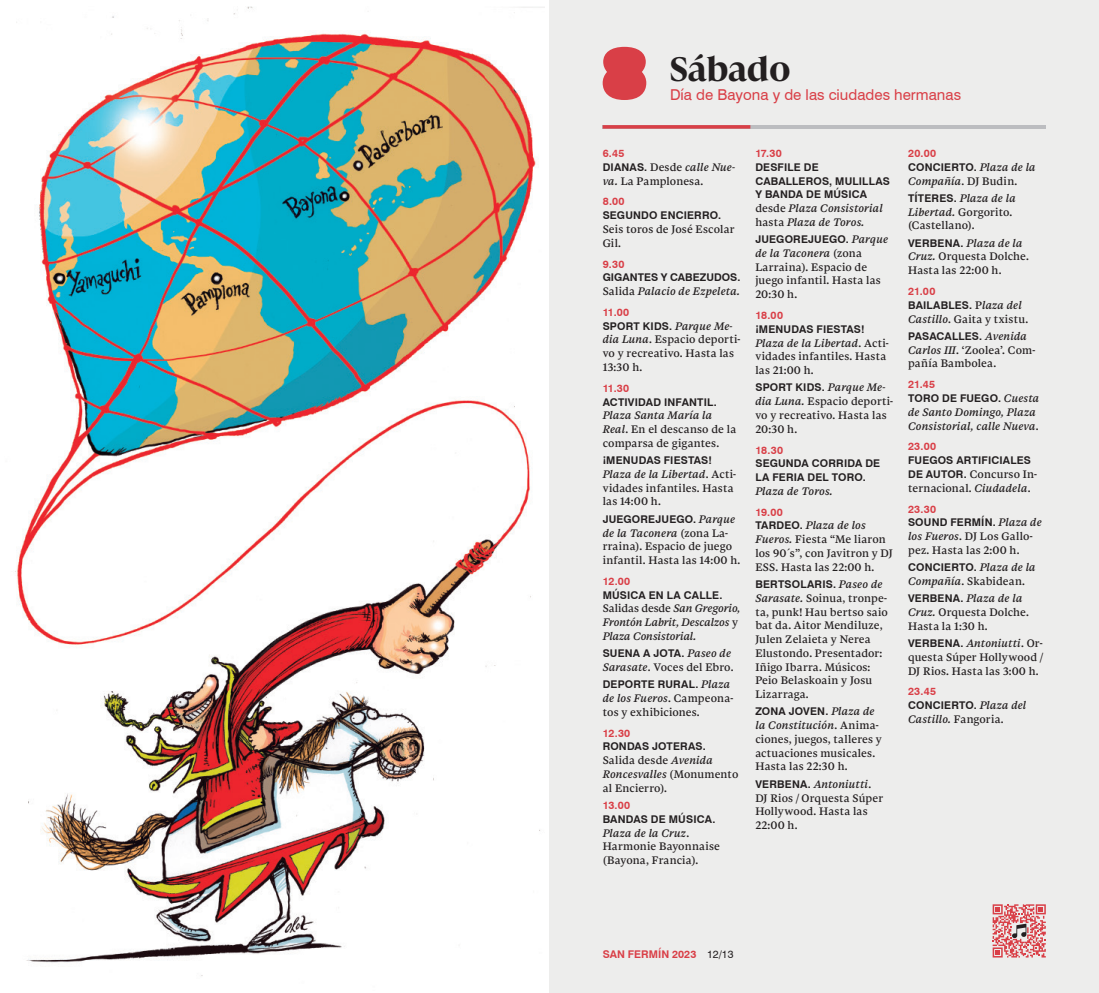
<style>
.page{position:relative;width:1099px;height:993px;background:#fff}
.page>*{position:absolute;margin:0;border:0;box-sizing:border-box;transform-origin:0 0}
.t1{font:700 33.75px "Ashler Display";color:#231f20}
.SUBTITULO_NUMEROS{font:15px "Swiss 721 BT";color:#d93f47}
.ultimo_parrafo{font:10.62px/13.8px "Ashler Text";letter-spacing:.015em;color:#231f20}
.TXT1{font:10.62px/13.8px "Ashler Text";letter-spacing:.015em;color:#231f20}
.TXT1-2{font:italic 10.62px/13.8px "Ashler Text";letter-spacing:-.01em;color:#231f20}
.ultimo_parrafo-2{font:700 10.62px/13.8px "Swiss 721 BT";letter-spacing:.015em;color:#231f20}
.TXT1__1{font:10.62px/13.8px "Ashler Text";letter-spacing:.015em;color:#231f20}
.HORAS{font:700 10.62px "Swiss 721 BT";letter-spacing:.015em;color:#d93f47}
.TXT1-3{font:700 10.62px/13.8px "Swiss 721 BT";letter-spacing:.015em;color:#231f20}
.ultimo_parrafo-3{font:italic 10.62px/13.8px "Ashler Text";letter-spacing:.005em;color:#231f20}
.s1{font-family:"Swiss 721 BT";font-weight:700}
.s2{font-style:italic}
.s3{font-family:"Ashler Text";font-weight:400}
.s4{font-family:"Ashler Text";font-weight:400;font-style:italic}
.s5{font-family:"Swiss 721 BT";font-weight:700;font-style:normal}
.s6{font-style:normal}
.s7{font-weight:400;color:#231f20}
</style>
<div class="page">
<div style="left:549px;top:0;width:549px;height:992px;background:#ededec"></div>
<img style="left:15px;top:6px;width:529px;height:970px">
<hr style="left:602px;top:125px;width:443px;height:4px;background:#bcbdc0">
<svg style="left:602px;top:125px;width:148px;height:4px"></svg>
<svg style="left:602px;top:47px;width:44px;height:53px;background:#db595f"></svg>
<svg style="left:992px;top:904px;width:53px;height:53px"></svg>
<p class="t1" style="left:670px;top:47px;width:122px">Sábado</p>
<p class="SUBTITULO_NUMEROS" style="left:670px;top:85px;width:292px">Día de Bayona y de las ciudades hermanas</p>
<p class="HORAS" style="left:602px;top:147px;width:23px">6.45</p>
<p class="ultimo_parrafo" style="left:602px;top:160px;width:134px"><span class="s1">DIANAS.</span> Desde <span class="s2">calle Nue&shy;va.</span> La Pamplonesa.</p>
<p class="HORAS" style="left:602px;top:195px;width:23px">8.00</p>
<p class="ultimo_parrafo" style="left:602px;top:209px;width:133px"><span class="s1">SEGUNDO ENCIERRO.<br></span>Seis toros de José Escolar<br>Gil.</p>
<p class="HORAS" style="left:602px;top:257px;width:23px">9.30</p>
<p class="ultimo_parrafo-2" style="left:602px;top:270px;width:139px">GIGANTES Y CABEZUDOS.<br><span class="s3">Salida</span> <span class="s4">Palacio de Ezpeleta.</span></p>
<p class="HORAS" style="left:602px;top:305px;width:28px">11.00</p>
<p class="ultimo_parrafo" style="left:602px;top:319px;width:139px"><span class="s1">SPORT KIDS.</span> <span class="s2">Parque Me&shy;dia Luna</span>. Espacio deporti&shy;vo y recreativo. Hasta las<br>13:30 h.</p>
<p class="HORAS" style="left:602px;top:381px;width:28px">11.30</p>
<p class="TXT1__1" style="left:602px;top:395px;width:135px"><span class="s1">ACTIVIDAD INFANTIL.<br></span><span class="s2">Plaza Santa María la<br>Real</span>. En el descanso de la comparsa de gigantes.</p>
<p class="TXT1" style="left:602px;top:453px;width:135px"><span class="s1">¡MENUDAS FIESTAS!<br></span><span class="s2">Plaza de la Libertad</span>. Acti&shy;vidades infantiles. Hasta las 14:00 h.</p>
<p class="ultimo_parrafo" style="left:602px;top:512px;width:139px"><span class="s1">JUEGOREJUEGO.</span> <span class="s2">Parque de la Taconera</span> (zona La&shy;rraina). Espacio de juego infantil. Hasta las 14:00 h.</p>
<p class="HORAS" style="left:602px;top:574px;width:29px">12.00</p>
<p class="TXT1-2" style="left:602px;top:588px;width:139px"><span class="s5">MÚSICA EN LA CALLE.<br></span><span class="s6">Salidas desde</span> San Gregorio,<br>Frontón Labrit, Descalzos <span class="s6">y<br></span>Plaza Consistorial.</p>
<p class="TXT1-2" style="left:602px;top:646px;width:132px"><span class="s5">SUENA A JOTA.</span> Paseo de<br>Sarasate<span class="s6">. Voces del Ebro.</span></p>
<p class="ultimo_parrafo" style="left:602px;top:677px;width:132px"><span class="s1">DEPORTE RURAL.</span> <span class="s2">Plaza de los Fueros</span>. Campeona&shy;tos y exhibiciones.</p>
<p class="HORAS" style="left:602px;top:726px;width:29px">12.30</p>
<p class="TXT1" style="left:602px;top:739px;width:137px"><span class="s1">RONDAS JOTERAS.<br></span>Salida desde <span class="s2">Avenida<br>Roncesvalles</span> (Monumento al Encierro).</p>
<p class="HORAS" style="left:602px;top:798px;width:29px">13.00</p>
<p class="ultimo_parrafo" style="left:602px;top:812px;width:119px"><span class="s1">BANDAS DE MÚSICA.<br></span><span class="s2">Plaza de la Cruz</span>.<br>Harmonie Bayonnaise (Bayona, Francia).</p>
<p class="HORAS" style="left:755px;top:147px;width:28px">17.30</p>
<p class="TXT1-3" style="left:755px;top:160px;width:136px">DESFILE DE<br>CABALLEROS, MULILLAS<br>Y BANDA DE MÚSICA <span class="s3">desde</span> <span class="s4">Plaza Consistorial </span><span class="s3">hasta</span> <span class="s4">Plaza de Toros.</span></p>
<p class="ultimo_parrafo" style="left:755px;top:232px;width:134px"><span class="s1">JUEGOREJUEGO.</span> <span class="s2">Parque de la Taconera</span> (zona<br>Larraina). Espacio de juego infantil. Hasta las<br>20:30 h.</p>
<p class="HORAS" style="left:755px;top:309px;width:29px">18.00</p>
<p class="TXT1" style="left:755px;top:322px;width:135px"><span class="s1">¡MENUDAS FIESTAS!<br></span><span class="s2">Plaza de la Libertad</span>. Acti&shy;vidades infantiles. Hasta las 21:00 h.</p>
<p class="ultimo_parrafo" style="left:755px;top:381px;width:139px"><span class="s1">SPORT KIDS.</span> <span class="s2">Parque Me&shy;dia Luna.</span> Espacio deporti&shy;vo y recreativo. Hasta las<br>20:30 h.</p>
<p class="HORAS" style="left:755px;top:443px;width:29px">18.30</p>
<p class="ultimo_parrafo-2" style="left:755px;top:456px;width:126px">SEGUNDA CORRIDA DE<br>LA FERIA DEL TORO.<br><span class="s4">Plaza de Toros.</span></p>
<p class="HORAS" style="left:755px;top:505px;width:29px">19.00</p>
<p class="TXT1" style="left:755px;top:519px;width:139px"><span class="s1">TARDEO.</span> <span class="s2">Plaza de los<br>Fueros.</span> Fiesta “Me liaron los 90´s”, con Javitron y DJ<br>ESS. Hasta las 22:00 h.</p>
<p class="TXT1" style="left:755px;top:577px;width:134px"><span class="s1">BERTSOLARIS.</span> <span class="s2">Paseo de<br>Sarasate.</span> Soinua, tronpe&shy;ta, punk! Hau bertso saio bat da. Aitor Mendiluze,<br>Julen Zelaieta y Nerea<br>Elustondo. Presentador:<br>Iñigo Ibarra. Músicos:<br>Peio Belaskoain y Josu<br>Lizarraga.</p>
<p class="TXT1" style="left:755px;top:704px;width:128px"><span class="s1">ZONA JOVEN.</span> <span class="s2">Plaza de la Constitución</span>. Anima&shy;ciones, juegos, talleres y actuaciones musicales.<br>Hasta las 22:30 h.</p>
<p class="ultimo_parrafo" style="left:755px;top:777px;width:129px"><span class="s1">VERBENA.</span> <span class="s2">Antoniutti</span>.<br>DJ Rios / Orquesta Súper<br>Hollywood. Hasta las<br>22:00 h.</p>
<p class="HORAS" style="left:908px;top:147px;width:30px">20.00</p>
<p class="TXT1-2" style="left:908px;top:160px;width:129px"><span class="s5">CONCIERTO.</span> Plaza de la<br>Compañía<span class="s6">. DJ Budin.</span></p>
<p class="TXT1" style="left:908px;top:191px;width:109px"><span class="s1">TÍTERES.</span> <span class="s2">Plaza de la<br>Libertad.</span> Gorgorito. (Castellano).</p>
<p class="ultimo_parrafo" style="left:908px;top:236px;width:122px"><span class="s1">VERBENA.</span> <span class="s2">Plaza de la<br>Cruz.</span> Orquesta Dolche.<br>Hasta las 22:00 h.</p>
<p class="HORAS" style="left:908px;top:285px;width:29px">21.00</p>
<p class="TXT1__1" style="left:908px;top:298px;width:122px"><span class="s1">BAILABLES.</span> P<span class="s2">laza del<br>Castillo</span>. Gaita y txistu.</p>
<p class="ultimo_parrafo" style="left:908px;top:329px;width:129px"><span class="s1">PASACALLES.</span> <span class="s2">Avenida<br>Carlos III</span>. ‘Zoolea’. Com&shy;pañía Bambolea.</p>
<p class="HORAS" style="left:908px;top:378px;width:29px">21.45</p>
<p class="ultimo_parrafo-3" style="left:908px;top:391px;width:133px"><span class="s5">TORO DE FUEGO.</span> Cuesta de Santo Domingo, Plaza<br>Consistorial, calle Nueva<span class="s6">.</span></p>
<p class="HORAS" style="left:908px;top:440px;width:30px">23.00</p>
<p class="ultimo_parrafo-2" style="left:908px;top:453px;width:130px">FUEGOS ARTIFICIALES<br>DE AUTOR. <span class="s3">Concurso In&shy;ternacional.</span> <span class="s4">Ciudadela</span><span class="s3">.</span></p>
<p class="HORAS" style="left:908px;top:502px;width:30px">23.30</p>
<p class="TXT1" style="left:908px;top:515px;width:135px"><span class="s1">SOUND FERMÍN.</span> <span class="s2">Plaza de los Fueros</span>. DJ Los Gallo&shy;pez. Hasta las 2:00 h.</p>
<p class="TXT1-2" style="left:908px;top:560px;width:129px"><span class="s5">CONCIERTO.</span> Plaza de la<br>Compañía<span class="s6">. Skabidean.</span></p>
<p class="TXT1" style="left:908px;top:591px;width:122px"><span class="s1">VERBENA.</span> <span class="s2">Plaza de la<br>Cruz.</span> Orquesta Dolche.<br>Hasta la 1:30 h.</p>
<p class="ultimo_parrafo" style="left:908px;top:636px;width:136px;text-align:justify"><span class="s1">VERBENA.</span> <span class="s2">Antoniutti</span>. Or&shy;questa Súper Hollywood / DJ Rios. Hasta las 3:00 h.</p>
<p class="HORAS" style="left:908px;top:685px;width:30px">23.45</p>
<p class="TXT1-2" style="left:908px;top:698px;width:120px"><span class="s5">CONCIERTO.</span> Plaza del<br>Castillo. <span class="s6">Fangoria.</span></p>
<p class="HORAS" style="left:602px;top:946px;width:132px">SAN FERMÍN 2023 <span class="s7">12/13</span></p>
</div>
